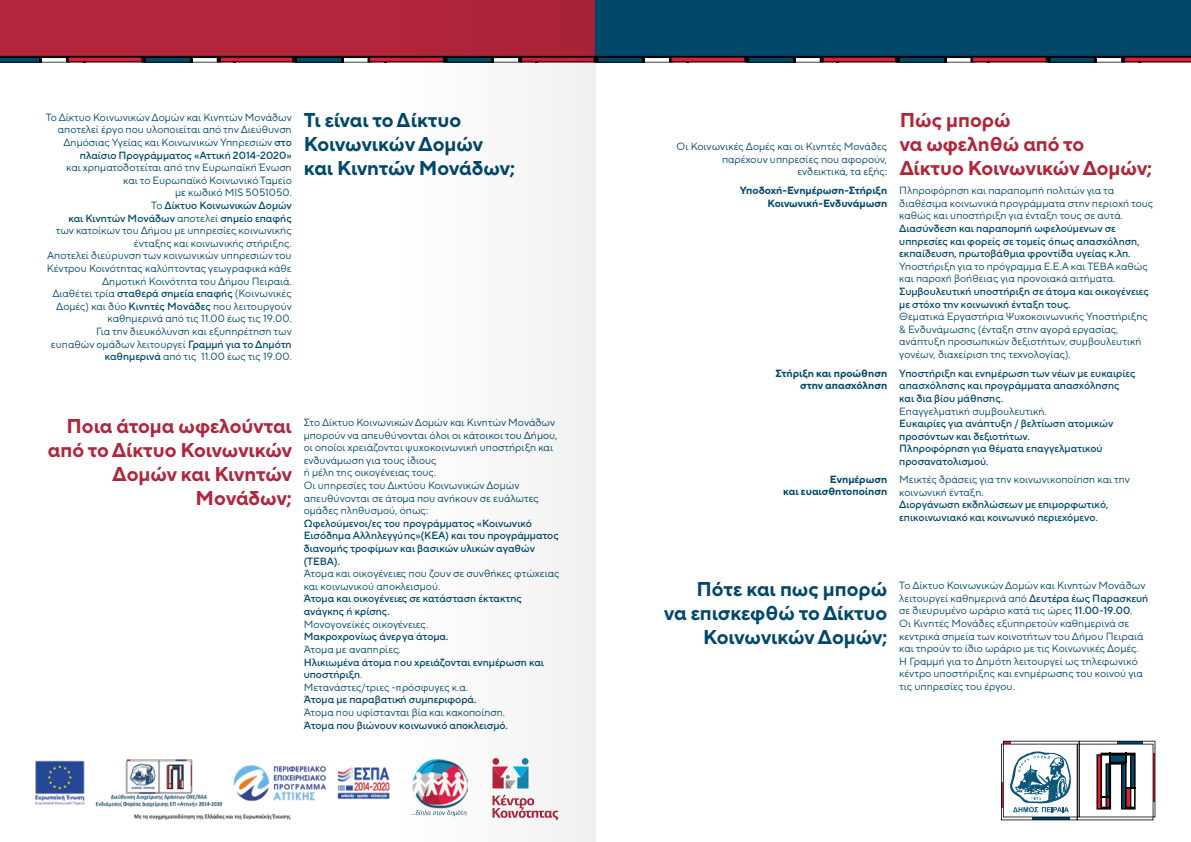
<style>
.page{position:relative;width:1191px;height:842px;background:#fff}
.page>*{position:absolute;margin:0;border:0;box-sizing:border-box;transform-origin:0 0}
.t1{font:700 20px/24px "TT Norms Pro";color:#b2253a}
.t2{font:700 20px/24px "TT Norms Pro";color:#01486b}
.t3{font:10.5px/12.6px "TT Norms Pro";color:#01486b}
.t4{font:500 10.5px/12.6px "TT Norms Pro";color:#01486b}
.t5{font:700 10.5px/12.6px "TT Norms Pro";color:#01486b;text-align:right}
.s1{font-weight:500}
.s2{font-weight:400}
</style>
<div class="page">
<div style="left:0;top:0;width:595px;height:56px;background:#b2253a"></div>
<div style="left:595px;top:0;width:596px;height:56px;background:#01486b"></div>
<svg style="left:1001px;top:741px;width:154px;height:79px"></svg>
<img style="left:35px;top:759px;width:355px;height:61px">
<svg style="left:0;top:56px;width:1191px;height:7px;background:#583542"></svg>
<svg style="left:398px;top:0;width:197px;height:842px"></svg>
<p class="t3" style="left:46px;top:110px;width:248px;text-align:right">Το Δίκτυο Κοινωνικών Δομών και Κινητών Μονάδων αποτελεί έργο που υλοποιείται από την Διεύθυνση Δημόσιας Υγείας και Κοινωνικών Υπηρεσιών <span class="s1">στο πλαίσιο Προγράμματος «Αττική 2014-2020»</span></p>
<p class="t3" style="left:47px;top:161px;width:247px;text-align:right">και χρηματοδοτείται από την Ευρωπαϊκή Ένωση<br>και το Ευρωπαϊκό Κοινωνικό Ταμείο<br>με κωδικό ΜΙS 5051050.<br>Το <span class="s1">Δίκτυο Κοινωνικών Δομών<br>και Κινητών Μονάδων</span> αποτελεί <span class="s1">σημείο επαφής<br></span>των κατοίκων του Δήμου με υπηρεσίες κοινωνικής ένταξης και κοινωνικής στήριξης.<br>Αποτελεί διεύρυνση των κοινωνικών υπηρεσιών του Κέντρου Κοινότητας καλύπτοντας γεωγραφικά κάθε Δημοτική Κοινότητα του Δήμου Πειραιά.<br>Διαθέτει τρία <span class="s1">σταθερά σημεία επαφής</span> (Κοινωνικές Δομές) και δύο <span class="s1">Κινητές Μονάδες</span> που λειτουργούν καθημερινά από τις 11.00 έως τις 19.00.<br>Για την διευκόλυνση και εξυπηρέτηση των<br>ευπαθών ομάδων λειτουργεί <span class="s1">Γραμμή για το Δημότη καθημερινά</span> από τις 11.00 έως τις 19.00.</p>
<h1 class="t1" style="left:48px;top:413px;width:246px;text-align:right">Ποια άτομα ωφελούνται από το Δίκτυο Κοινωνικών<br>Δομών και Κινητών<br>Μονάδων;</h1>
<h1 class="t2" style="left:304px;top:108px;width:213px">Τι είναι το Δίκτυο<br>Κοινωνικών Δομών και Κινητών Μονάδων;</h1>
<h1 class="t1" style="left:899px;top:108px;width:254px">Πώς μπορώ<br>να ωφεληθώ από το<br>Δίκτυο Κοινωνικών Δομών;</h1>
<p class="t3" style="left:676px;top:140px;width:212px;text-align:right">Οι Κοινωνικές Δομές και οι Κινητές Μονάδες παρέχουν υπηρεσίες που αφορούν, ενδεικτικά, τα εξής:</p>
<p class="t3" style="left:304px;top:416px;width:255px">Στο Δίκτυο Κοινωνικών Δομών και Κινητών Μονάδων μπορούν να απευθύνονται όλοι οι κάτοικοι του Δήμου, οι οποίοι χρειάζονται ψυχοκοινωνική υποστήριξη και ενδυνάμωση για τους ίδιους<br>ή μέλη της οικογένειας τους.<br>Οι υπηρεσίες του Δικτύου Κοινωνικών Δομών απευθύνονται σε άτομα που ανήκουν σε ευάλωτες ομάδες πληθυσμού, όπως:</p>
<p class="t4" style="left:304px;top:516px;width:256px">Ωφελούμενοι/ες του προγράμματος «Κοινωνικό Εισόδημα Αλληλεγγύης»(ΚΕΑ) και του προγράμματος διανομής τροφίμων και βασικών υλικών αγαθών (ΤΕΒΑ).</p>
<p class="t3" style="left:304px;top:567px;width:257px">Άτομα και οικογένειες που ζουν σε συνθήκες φτώχειας και κοινωνικού αποκλεισμού.</p>
<p class="t4" style="left:304px;top:592px;width:220px">Άτομα και οικογένειες σε κατάσταση έκτακτης ανάγκης ή κρίσης●.</p>
<p class="t3" style="left:304px;top:617px;width:126px">Μονογονεϊκές οικογένειες.</p>
<p class="t4" style="left:304px;top:630px;width:146px">Μακροχρονίως άνεργα άτομα.</p>
<p class="t3" style="left:304px;top:642px;width:98px">Άτομα με αναπηρίες.</p>
<p class="t4" style="left:304px;top:655px;width:242px">Ηλικιωμένα άτομα που χρειάζονται ενημέρωση και υποστήριξη<span class="s2">.<br>Μετανάστες/τριες -πρόσφυγες κ.α.</span></p>
<p class="t4" style="left:304px;top:693px;width:174px">Άτομα με παραβατική συμπεριφορά.</p>
<p class="t3" style="left:304px;top:705px;width:203px">Άτομα που υφίστανται βία και κακοποίηση.</p>
<p class="t4" style="left:304px;top:718px;width:206px">Άτομα που βιώνουν κοινωνικό αποκλεισμό.</p>
<p class="t5" style="left:740px;top:184px;width:149px">Υποδοχή-Ενημέρωση-Στήριξη<br>Κοινωνική-Ενδυνάμωση</p>
<p class="t5" style="left:775px;top:366px;width:113px">Στήριξη και προώθηση στην απασχόληση</p>
<p class="t5" style="left:783px;top:472px;width:105px">Ενημέρωση<br>και ευαισθητοποίηση</p>
<p class="t3" style="left:899px;top:184px;width:256px">Πληροφόρηση και παραπομπή πολιτών για τα διαθέσιμα κοινωνικά προγράμματα στην περιοχή τους καθώς και υποστήριξη για ένταξη τους σε αυτά.</p>
<p class="t4" style="left:899px;top:222px;width:242px">Διασύνδεση και παραπομπή ωφελούμενων σε υπηρεσίες και φορείς σε τομείς όπως απασχόληση, εκπαίδευση, πρωτοβάθμια φροντίδα υγείας κ.λπ.</p>
<p class="t3" style="left:899px;top:259px;width:250px">Υποστήριξη για το πρόγραμμα Ε.Ε.Α και ΤΕΒΑ καθώς και παροχή βοήθειας για προνοιακά αιτήματα. ●</p>
<p class="t4" style="left:899px;top:285px;width:251px">Συμβουλευτική υποστήριξη σε άτομα και οικογένειες με στόχο την κοινωνική ένταξη τους.</p>
<p class="t3" style="left:899px;top:310px;width:250px">Θεματικά Εργαστήρια Ψυχοκοινωνικής Υποστήριξης &amp; Ενδυνάμωσης (ένταξη στην αγορά εργασίας, ανάπτυξη προσωπικών δεξιοτήτων, συμβουλευτική γονέων, διαχείριση της τεχνολογίας).</p>
<p class="t4" style="left:899px;top:366px;width:238px">Υποστήριξη και ενημέρωση των νέων με ευκαιρίες απασχόλησης και προγράμματα απασχόλησης και δια βίου μάθησης.</p>
<p class="t3" style="left:899px;top:404px;width:151px">Επαγγελματική συμβουλευτική. ●</p>
<p class="t4" style="left:899px;top:417px;width:216px">Ευκαιρίες για ανάπτυξη / βελτίωση ατομικών προσόντων και δεξιοτήτων. ●<br>Πληροφόρηση για θέματα επαγγελματικού προσανατολισμού.</p>
<p class="t3" style="left:899px;top:472px;width:232px">Μεικτές δράσεις για την κοινωνικοποίηση και την κοινωνική ένταξη.</p>
<p class="t4" style="left:899px;top:498px;width:211px">Διοργάνωση εκδηλώσεων με επιμορφωτικό, επικοινωνιακό και κοινωνικό περιεχόμενο.</p>
<h1 class="t2" style="left:664px;top:576px;width:225px;text-align:right">Πότε και πως μπορώ<br>να επισκεφθώ το Δίκτυο<br>Κοινωνικών Δομών;</h1>
<p class="t3" style="left:899px;top:579px;width:251px">Το Δίκτυο Κοινωνικών Δομών και Κινητών Μονάδων λειτουργεί καθημερινά από <span class="s1">Δευτέρα έως Παρασκευή </span>σε διευρυμένο ωράριο κατά τις ώρες <span class="s1">11.00-19.00</span>.<br>Οι Κινητές Μονάδες εξυπηρετούν καθημερινά σε κεντρικά σημεία των κοινοτήτων του Δήμου Πειραιά και τηρούν το ίδιο ωράριο με τις Κοινωνικές Δομές.<br>Η Γραμμή για το Δημότη λειτουργεί ως τηλεφωνικό κέντρο υποστήριξης και ενημέρωσης του κοινού για τις υπηρεσίες του έργου.</p>
</div>
